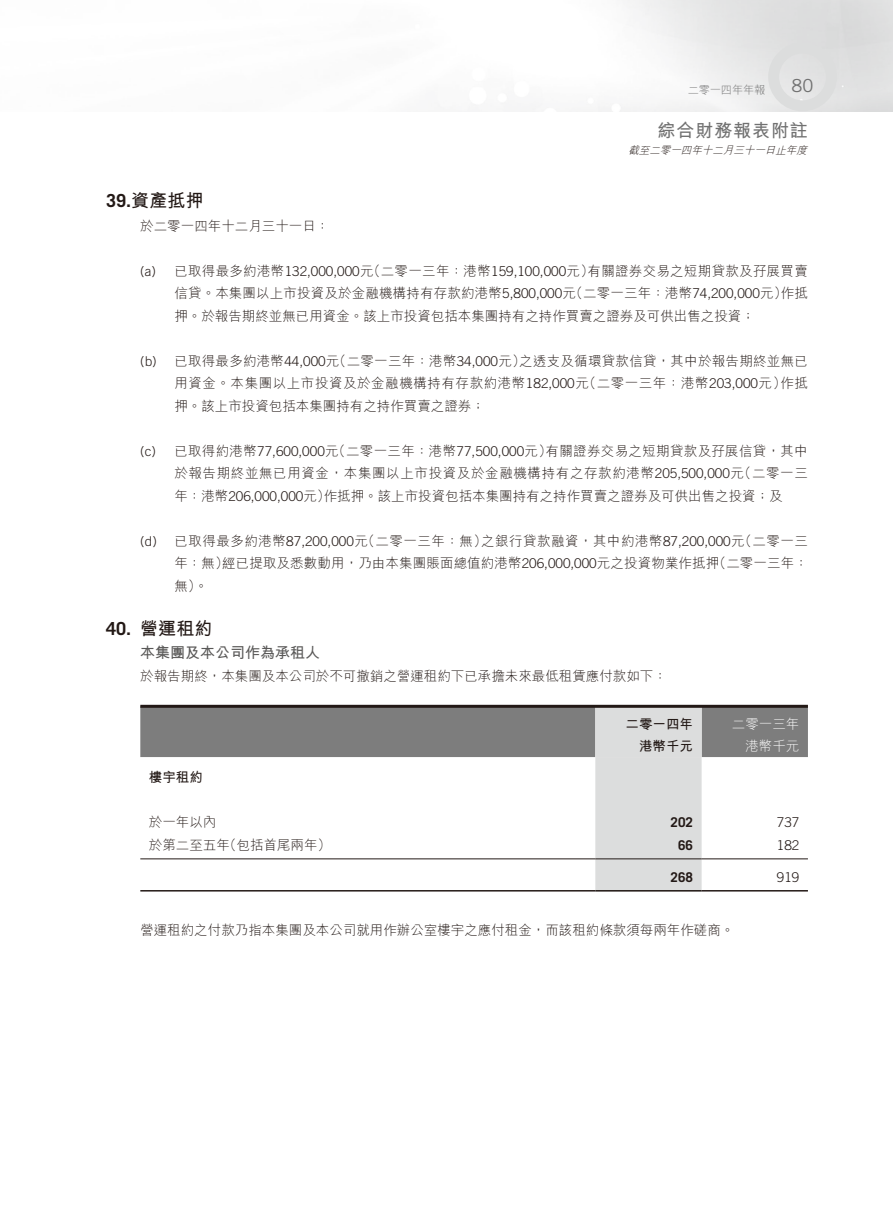
<style>
.page{position:relative;width:893px;height:1212px;background:#fff}
.page>*{position:absolute;margin:0;border:0;box-sizing:border-box;transform-origin:0 0}
.t1{font:18px "M Hei HK Bold E Ten B5 H";color:#231916}
.t2{font:18px "M Hei HK Bold E Ten B5 H";letter-spacing:.05em;color:#717171}
.t3{font:18px "Trade Gothic LT Std";color:#717171}
.t4{font:15px "M Hei HK Bold E Ten B5 H";color:#595857}
.t5{font:13.5px/22.5px "M Hei HK Light E Ten B5 H";color:#231916;text-align:justify}
.t6{font:13.5px "M Hei HK Bold E Ten B5 H";color:#231916}
.t7{font:13.5px "M Hei HK Light E Ten B5 H";color:#fff}
.t8{font:300 13.5px "Trade Gothic LT Std";color:#231916}
.t9{font:700 13.5px "Trade Gothic LT Std";color:#231916}
.t10{font:11.25px "M Hei HK Light E Ten B5 H";letter-spacing:-.015em;color:#717171}
.t11{font:italic 10.5px "M Hei HK Light E Ten B5 H";color:#231916}
.s1{font-family:"Trade Gothic LT Std";font-weight:700}
.s2{font-family:"Trade Gothic LT Std";font-weight:300}
</style>
<div class="page">
<div style="left:768px;top:43px;width:69px;height:68px;background:#dfe0e0"></div>
<svg style="left:140px;top:708px;width:668px;height:182px"></svg>
<hr style="left:140px;top:705px;width:668px;height:3px;background:#231916">
<hr style="left:140px;top:858px;width:455px;height:1px;background:#231916">
<hr style="left:595px;top:858px;width:107px;height:1px;background:#231916">
<hr style="left:702px;top:858px;width:106px;height:1px;background:#231916">
<hr style="left:140px;top:890px;width:455px;height:1px;background:#231916">
<hr style="left:595px;top:890px;width:107px;height:1px;background:#231916">
<hr style="left:702px;top:890px;width:106px;height:1px;background:#231916">
<p class="t10" style="left:688px;top:85px;width:79px">二零一四年年報</p>
<h1 class="t3" style="left:792px;top:80px;width:23px">80</h1>
<h1 class="t2" style="left:658px;top:124px;width:152px">綜合財務報表附註</h1>
<p class="t11" style="left:628px;top:146px;width:183px">截至二零一四年十二月三十一日止年度</p>
<h1 class="t1" style="left:106px;top:194px;width:99px"><span class="s1">39.</span>資產抵押</h1>
<p class="t5" style="left:140px;top:216px;width:191px">於二零一四年十二月三十一日：</p>
<p class="t5" style="left:174px;top:261px;width:635px;text-indent:-34px"><span class="s2">(a)</span> 已取得最多約港幣<span class="s2">132,000,000</span>元（二零一三年：港幣<span class="s2">159,100,000</span>元）有關證券交易之短期貸款及孖展買賣信貸。本集團以上市投資及於金融機構持有存款約港幣<span class="s2">5,800,000</span>元（二零一三年：港幣<span class="s2">74,200,000</span>元）作抵押。於報告期終並無已用資金。該上市投資包括本集團持有之持作買賣之證券及可供出售之投資；</p>
<p class="t5" style="left:174px;top:351px;width:635px;text-indent:-34px"><span class="s2">(b)</span> 已取得最多約港幣<span class="s2">44,000</span>元（二零一三年：港幣<span class="s2">34,000</span>元）之透支及循環貸款信貸，其中於報告期終並無已用資金。本集團以上市投資及於金融機構持有存款約港幣<span class="s2">182,000</span>元（二零一三年：港幣<span class="s2">203,000</span>元）作抵押。該上市投資包括本集團持有之持作買賣之證券；</p>
<p class="t5" style="left:174px;top:441px;width:635px;text-indent:-34px"><span class="s2">(c)</span> 已取得約港幣<span class="s2">77,600,000</span>元（二零一三年：港幣<span class="s2">77,500,000</span>元）有關證券交易之短期貸款及孖展信貸，其中於報告期終並無已用資金，本集團以上市投資及於金融機構持有之存款約港幣<span class="s2">205,500,000</span>元（二零一三年：港幣<span class="s2">206,000,000</span>元）作抵押。該上市投資包括本集團持有之持作買賣之證券及可供出售之投資；及</p>
<p class="t5" style="left:174px;top:531px;width:635px;text-indent:-34px"><span class="s2">(d)</span> 已取得最多約港幣<span class="s2">87,200,000</span>元（二零一三年：無）之銀行貸款融資，其中約港幣<span class="s2">87,200,000</span>元（二零一三年：無）經已提取及悉數動用，乃由本集團賬面總值約港幣<span class="s2">206,000,000</span>元之投資物業作抵押（二零一三年：無）。</p>
<h1 class="t1" style="left:106px;top:621px;width:108px"><span class="s1">40.</span> 營運租約</h1>
<p class="t4" style="left:140px;top:647px;width:181px">本集團及本公司作為承租人</p>
<p class="t5" style="left:140px;top:666px;width:528px">於報告期終，本集團及本公司於不可撤銷之營運租約下已承擔未來最低租賃應付款如下：</p>
<p class="t6" style="left:626px;top:718px;width:69px">二零一四年</p>
<p class="t7" style="left:732px;top:718px;width:69px">二零一三年</p>
<p class="t6" style="left:639px;top:741px;width:55px">港幣千元</p>
<p class="t7" style="left:745px;top:741px;width:55px">港幣千元</p>
<p class="t6" style="left:149px;top:772px;width:55px">樓宇租約</p>
<p class="t5" style="left:149px;top:813px;width:69px">於一年以內</p>
<p class="t9" style="left:671px;top:818px;width:24px">202</p>
<p class="t8" style="left:777px;top:818px;width:24px">737</p>
<p class="t5" style="left:149px;top:835px;width:184px">於第二至五年（包括首尾兩年）</p>
<p class="t9" style="left:678px;top:840px;width:17px">66</p>
<p class="t8" style="left:777px;top:840px;width:24px">182</p>
<p class="t9" style="left:671px;top:872px;width:24px">268</p>
<p class="t8" style="left:777px;top:872px;width:24px">919</p>
<p class="t5" style="left:140px;top:920px;width:595px">營運租約之付款乃指本集團及本公司就用作辦公室樓宇之應付租金，而該租約條款須每兩年作磋商。</p>
</div>
